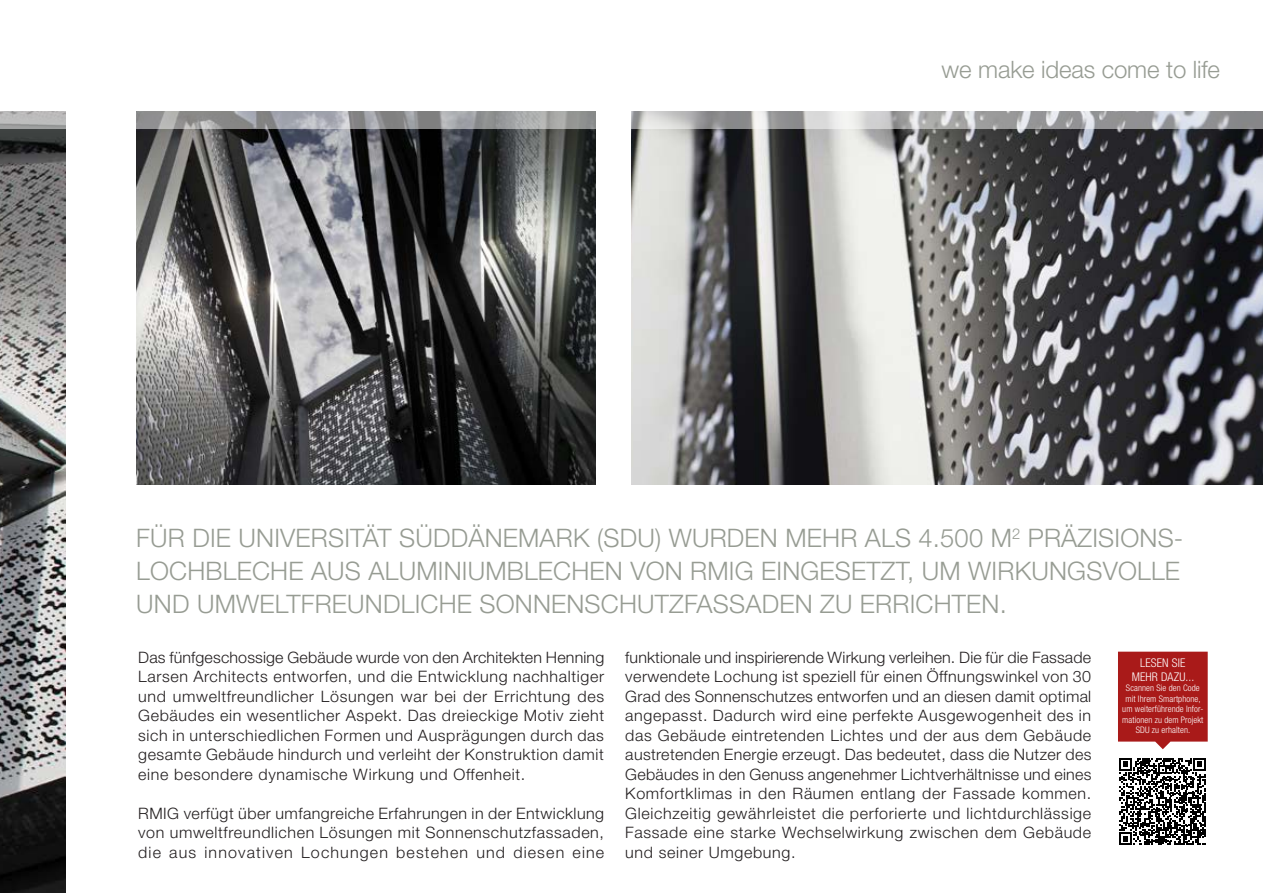
<style>
.page{position:relative;width:1263px;height:893px;background:#fff}
.page>*{position:absolute;margin:0;border:0;box-sizing:border-box;transform-origin:0 0}
.t1{font:300 25.5px/33px "Helvetica Neue LT Std";letter-spacing:.01em;color:#979c93}
.t2{font:300 24px "Helvetica Neue LT Std";letter-spacing:-.005em;color:#979c93}
.t3{font:300 15.75px/19.5px "Helvetica Neue LT Std";letter-spacing:.04em;color:#231f20;text-align:justify}
.t4{font:300 condensed 12px/13.5px "Helvetica Neue LT Std";letter-spacing:.01em;color:#fff;text-align:center}
.t5{font:300 condensed 9px/10.5px "Helvetica Neue LT Std";letter-spacing:.01em;color:#fff;text-align:center}
</style>
<div class="page">
<img style="left:0;top:129px;width:66px;height:764px">
<img style="left:136px;top:129px;width:460px;height:356px">
<img style="left:631px;top:129px;width:632px;height:356px">
<svg style="left:0;top:112px;width:1263px;height:17px;background:#afb0b1"></svg>
<svg style="left:1118px;top:652px;width:90px;height:97px;background:#ae2928"></svg>
<svg style="left:1119px;top:758px;width:87px;height:87px"></svg>
<h2 class="t2" style="left:941px;top:55px;width:280px">we make ideas come to life</h2>
<h1 class="t1" style="left:136px;top:521px;width:1048px">FÜR DIE UNIVERSITÄT SÜDDÄNEMARK (SDU) WURDEN MEHR ALS 4.500 M<sup>2</sup> PRÄZISIONS-<br>LOCHBLECHE AUS ALUMINIUMBLECHEN VON RMIG EINGESETZT, UM WIRKUNGSVOLLE<br>UND UMWELTFREUNDLICHE SONNENSCHUTZFASSADEN ZU ERRICHTEN.</h1>
<p class="t3" style="left:138px;top:647px;width:468px">Das fünfgeschossige Gebäude wurde von den Architekten Henning Larsen Architects entworfen, und die Entwicklung nachhaltiger und umweltfreundlicher Lösungen war bei der Errichtung des Gebäudes ein wesentlicher Aspekt. Das dreieckige Motiv zieht sich in unterschiedlichen Formen und Ausprägungen durch das gesamte Gebäude hindurch und verleiht der Konstruktion damit eine besondere dynamische Wirkung und Offenheit.</p>
<p class="t3" style="left:138px;top:803px;width:467px">RMIG verfügt über umfangreiche Erfahrungen in der Entwicklung von umweltfreundlichen Lösungen mit Sonnenschutzfassaden, die aus innovativen Lochungen bestehen und diesen eine</p>
<p class="t3" style="left:625px;top:647px;width:468px">funktionale und inspirierende Wirkung verleihen. Die für die Fassade verwendete Lochung ist speziell für einen Öffnungswinkel von 30<br>Grad des Sonnenschutzes entworfen und an diesen damit optimal angepasst. Dadurch wird eine perfekte Ausgewogenheit des in das Gebäude eintretenden Lichtes und der aus dem Gebäude austretenden Energie erzeugt. Das bedeutet, dass die Nutzer des Gebäudes in den Genuss angenehmer Lichtverhältnisse und eines Komfortklimas in den Räumen entlang der Fassade kommen.<br>Gleichzeitig gewährleistet die perforierte und lichtdurchlässige Fassade eine starke Wechselwirkung zwischen dem Gebäude und seiner Umgebung.</p>
<p class="t4" style="left:1132px;top:656px;width:64px">LESEN SIE<br>MEHR DAZU...</p>
<p class="t5" style="left:1122px;top:682px;width:83px">Scannen Sie den Code mit Ihrem Smartphone, um weiterführende Infor&shy;mationen zu dem Projekt<br>SDU zu erhalten.</p>
</div>
